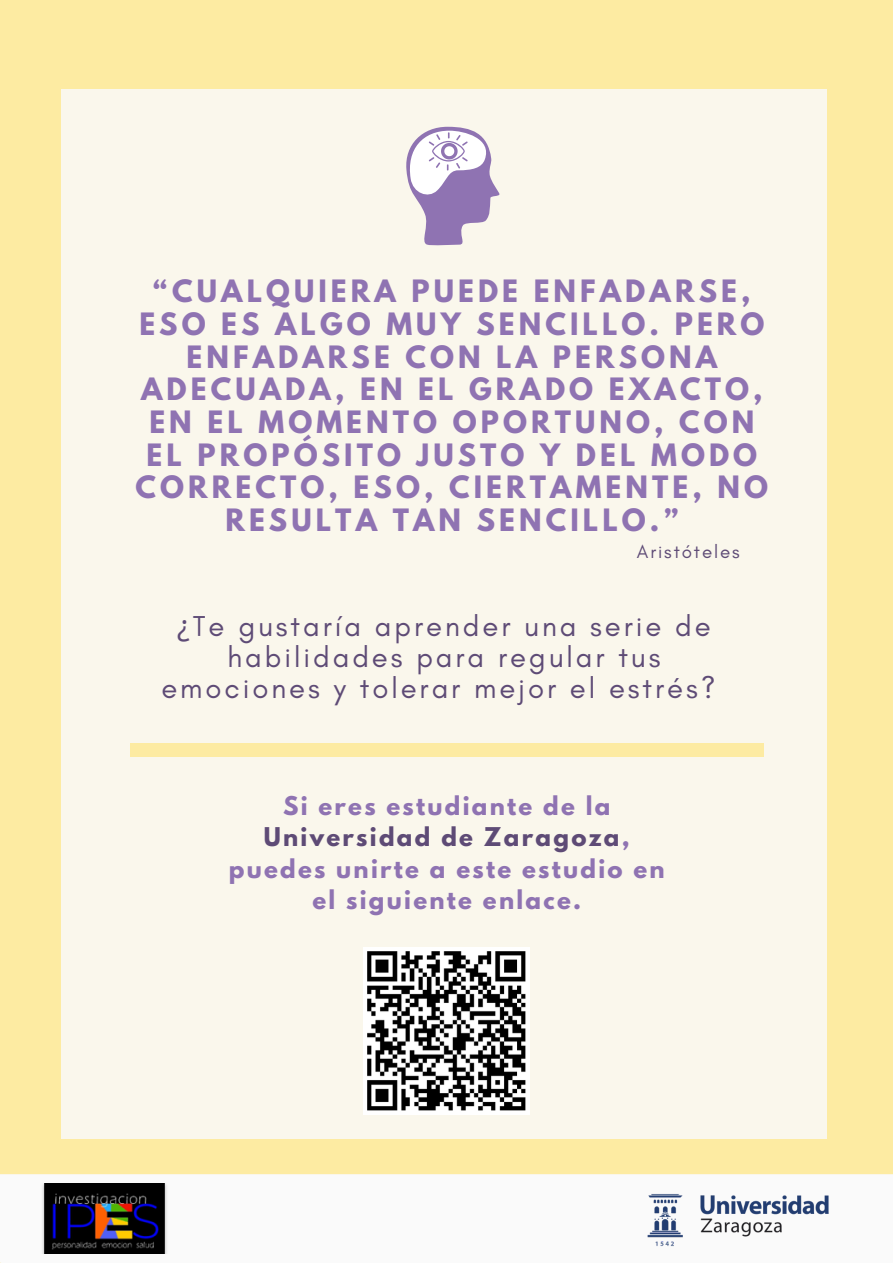
<style>
.page{position:relative;width:893px;height:1263px;background:#fdeba2}
.page>*{position:absolute;margin:0;border:0;box-sizing:border-box;transform-origin:0 0}
.t1{font:29.25px/31px "Glacial Indifference";letter-spacing:.1em;color:#5e4b76;text-align:center}
.t2{font:700 27.3px/32.6px "League Spartan";letter-spacing:.15em;color:#8f73b2;text-align:center}
.t3{font:700 22.88px/31.5px "League Spartan";letter-spacing:.1em;color:#8f73b2;text-align:center}
.t4{font:18.75px "Glacial Indifference";letter-spacing:.1em;color:#5e4b76}
.s1{font-family:"Noto Sans"}
.s2{color:#5e4b76}
</style>
<div class="page">
<div style="left:61px;top:89px;width:765px;height:1049px;background:#faf7ec"></div>
<div style="left:0;top:1174px;width:893px;height:56px;background:#fafafa"></div>
<div style="left:130px;top:743px;width:633px;height:14px;background:#fdeba2"></div>
<div style="left:7px;top:1207px;width:886px;height:56px;background:#fafafa"></div>
<img style="left:42px;top:1183px;width:125px;height:71px">
<img style="left:618px;top:1174px;width:243px;height:73px">
<svg style="left:406px;top:127px;width:93px;height:119px"></svg>
<img style="left:363px;top:948px;width:167px;height:166px">
<p class="t2" style="left:136px;top:279px;width:634px">“CUALQUIERA PUEDE ENFADARSE,<br>ESO ES ALGO MUY SENCILLO. PERO<br>ENFADARSE CON LA PERSONA<br>ADECUADA, EN EL GRADO EXACTO,<br>EN EL MOMENTO OPORTUNO, CON<br>EL PROPÓSITO JUSTO Y DEL MODO<br>CORRECTO, ESO, CIERTAMENTE, NO<br>RESULTA TAN SENCILLO.”</p>
<p class="t4" style="left:637px;top:540px;width:104px">Aristóteles</p>
<p class="t1" style="left:161px;top:610px;width:556px"><span class="s1">¿</span>Te gustaría aprender una serie de habilidades para regular tus emociones y tolerar mejor el estrés?</p>
<p class="t3" style="left:229px;top:792px;width:437px">Si eres estudiante de la<br><span class="s2">Universidad de Zaragoza</span>, puedes unirte a este estudio en el siguiente enlace.</p>
</div>
